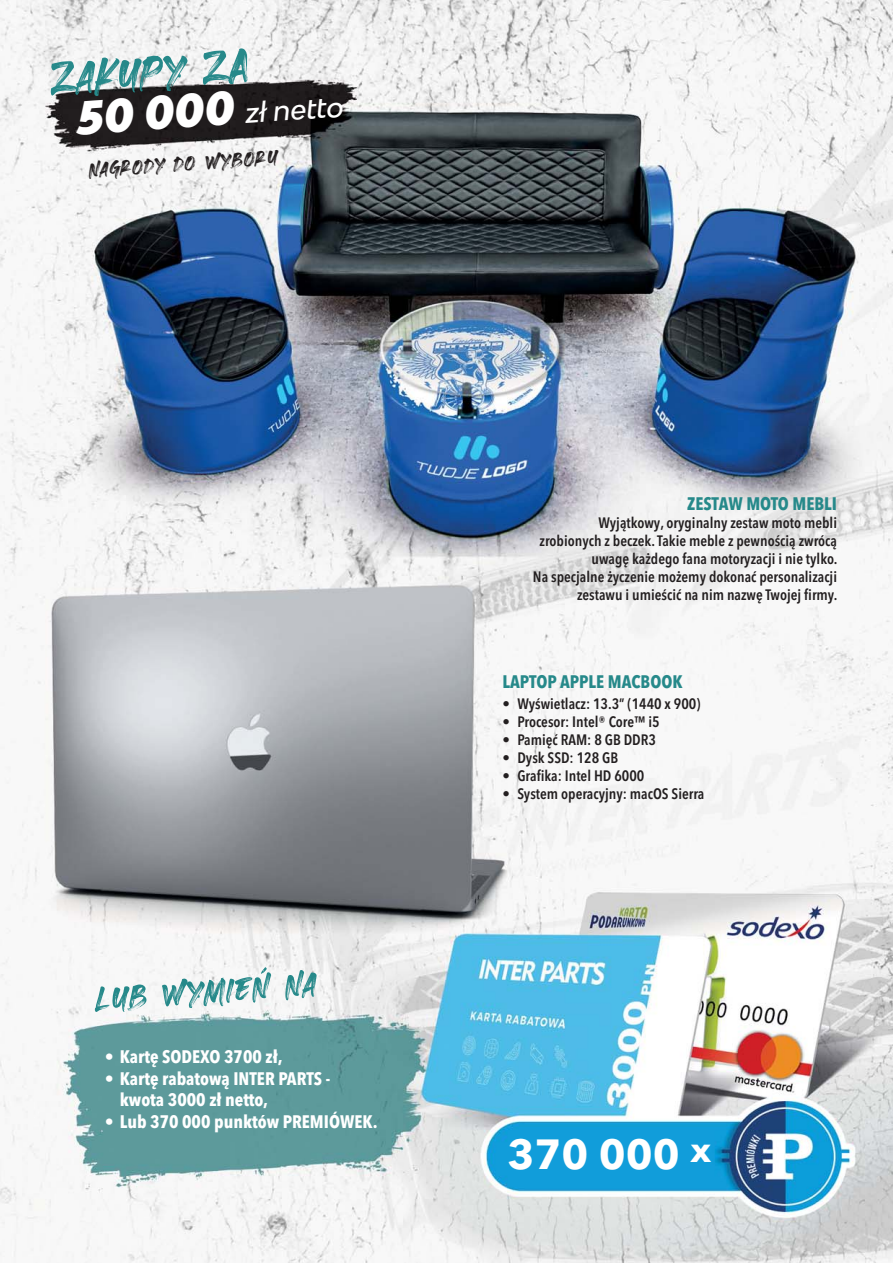
<style>
.page{position:relative;width:893px;height:1263px;background:#fff}
.page>*{position:absolute;margin:0;border:0;box-sizing:border-box;transform-origin:0 0}
.t1{font:67.35px "Heaters";color:#26898a}
.t2{font:50.85px "Heaters";color:#26898a}
.t3{font:700 41.7px "Avenir Next LT Pro";color:#fff}
.t4{font:31.35px "Heaters";color:#231f20}
.t5{font:italic 500 27px "Bw Modelica SS01";color:#fff}
.t6{font:700 condensed 18px/21.6px "Avenir Next LT Pro";color:#fff}
.t7{font:700 condensed 18px "Avenir Next LT Pro";color:#26898a}
.t8{font:600 condensed 15px/18px "Avenir Next LT Pro";color:#231f20;text-align:right}
.s1{font-weight:900;font-size:45px}
</style>
<div class="page">
<img style="left:0;top:0;width:893px;height:1263px">
<svg style="left:261px;top:967px;width:6px;height:7px"></svg>
<h1 class="t1" style="left:46px;top:33px;width:202px;rotate:-4deg">Zakupy ZA</h1>
<h3 class="t5" style="left:76px;top:113px;width:269px;rotate:-4deg"><span class="s1">50 000</span> zł netto</h3>
<h3 class="t4" style="left:88px;top:149px;width:190px;rotate:-4deg">nagrody do wyboru</h3>
<h2 class="t2" style="left:94px;top:964px;width:222px;rotate:-4deg">lub wymien na</h2>
<p class="t6" style="left:105px;top:1047px;width:179px">• Kartę SODEXO 3700 zł,</p>
<p class="t6" style="left:120px;top:1068px;width:212px;text-indent:-15px">• Kartę rabatową INTER PARTS - kwota 3000 zł netto,</p>
<p class="t6" style="left:105px;top:1112px;width:274px">• Lub 370 000 punktów PREMIÓWEK.</p>
<p class="t7" style="left:687px;top:495px;width:151px">ZESTAW MOTO MEBLI</p>
<p class="t8" style="left:533px;top:514px;width:306px">Wyjątkowy, oryginalny zestaw moto mebli<br>zrobionych z beczek. Takie meble z pewnością zwrócą uwagę każdego fana motoryzacji i nie tylko.<br>Na specjalne życzenie możemy dokonać personalizacji zestawu i umieścić na nim nazwę Twojej firmy.</p>
<p class="t7" style="left:502px;top:673px;width:182px">LAPTOP APPLE MACBOOK</p>
<p class="t8" style="left:502px;top:696px;width:199px">• Wyświetlacz: 13.3” (1440 x 900)</p>
<p class="t8" style="left:502px;top:714px;width:159px">• Procesor: Intel® Core™ i5</p>
<p class="t8" style="left:502px;top:732px;width:155px">• Pamięć RAM: 8 GB DDR3</p>
<p class="t8" style="left:502px;top:750px;width:117px">• Dysk SSD: 128 GB</p>
<p class="t8" style="left:502px;top:768px;width:143px">• Grafika: Intel HD 6000</p>
<p class="t8" style="left:502px;top:786px;width:204px">• System operacyjny: macOS Sierra</p>
<h3 class="t3" style="left:508px;top:1134px;width:205px">370 000 <sup>x</sup></h3>
</div>
